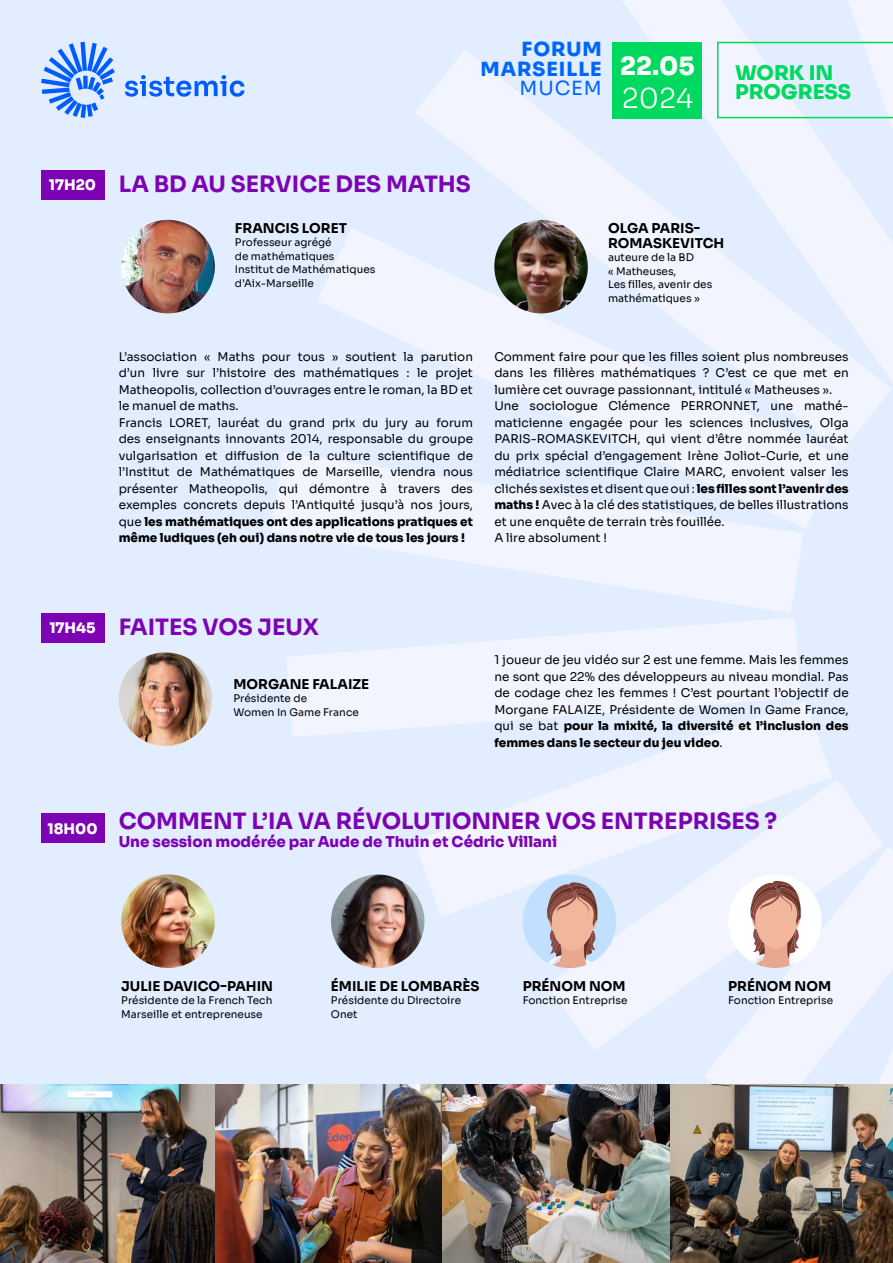
<style>
.page{position:relative;width:893px;height:1263px;background:#e2eeff}
.page>*{position:absolute;margin:0;border:0;box-sizing:border-box;transform-origin:0 0}
.t1{font:300 27.45px "Sora";color:#fff}
.t2{font:800 25.2px "Sora";color:#fff}
.t3{font:700 22.5px "Sora";color:#7c02b3}
.t4{font:800 20.25px "Sora";color:#00d95f}
.t5{font:800 19.5px "Sora";letter-spacing:.05em;color:#0065fc}
.t6{font:19.5px "Sora";letter-spacing:.05em;color:#0065fc}
.t7{font:800 15px "Sora";color:#7c02b3}
.t8{font:800 14.55px "Sora";color:#fff}
.t9{font:700 13.5px/15px "Sora";color:#000}
.t10{font:12px/16.5px "Sora";color:#000;text-align:justify}
.t11{font:10.5px/13.5px "Sora";color:#000}
.s1{font-weight:800}
</style>
<div class="page">
<svg style="left:704px;top:847px;width:189px;height:237px;fill:#f2f5ff"></svg>
<svg style="left:548px;top:780px;width:336px;height:270px;fill:#f2f5ff"></svg>
<svg style="left:414px;top:702px;width:418px;height:215px;fill:#f2f5ff"></svg>
<svg style="left:287px;top:618px;width:514px;height:119px;fill:#f2f5ff"></svg>
<svg style="left:271px;top:452px;width:532px;height:161px;fill:#f2f5ff"></svg>
<svg style="left:317px;top:228px;width:522px;height:301px;fill:#ecf2ff"></svg>
<svg style="left:415px;top:50px;width:476px;height:402px;fill:#f2f5ff"></svg>
<svg style="left:621px;top:0;width:272px;height:383px;fill:#f2f5ff"></svg>
<svg style="left:125px;top:75px;width:120px;height:22px"></svg>
<svg style="left:41px;top:42px;width:74px;height:76px"></svg>
<div style="left:41px;top:170px;width:64px;height:29px;background:#7c02b3"></div>
<div style="left:41px;top:814px;width:64px;height:29px;background:#7c02b3"></div>
<div style="left:41px;top:613px;width:64px;height:29px;background:#7c02b3"></div>
<img style="left:119px;top:652px;width:93px;height:94px;border-radius:47px">
<img style="left:121px;top:220px;width:94px;height:93px;border-radius:47px">
<img style="left:494px;top:220px;width:94px;height:93px;border-radius:47px">
<div style="left:523px;top:874px;width:93px;height:94px;background:#c1e0ff;border-radius:50%"></div>
<svg style="left:523px;top:882px;width:75px;height:86px"></svg>
<div style="left:728px;top:874px;width:94px;height:94px;background:#fff;border-radius:50%"></div>
<svg style="left:728px;top:880px;width:75px;height:88px"></svg>
<img style="left:331px;top:874px;width:93px;height:94px;border-radius:47px">
<img style="left:121px;top:874px;width:94px;height:94px;border-radius:47px">
<img style="left:0;top:1084px;width:893px;height:179px">
<div style="left:613px;top:42px;width:89px;height:76px;background:#00d95f"></div>
<svg style="left:717px;top:0;width:176px;height:130px"></svg>
<p class="t5" style="left:522px;top:33px;width:82px">FORUM</p>
<p class="t5" style="left:481px;top:52px;width:123px">MARSEILLE</p>
<p class="t6" style="left:519px;top:72px;width:84px">MUCEM</p>
<p class="t2" style="left:620px;top:44px;width:76px">22.05</p>
<p class="t1" style="left:622px;top:76px;width:73px">2024</p>
<p class="t4" style="left:735px;top:55px;width:100px">WORK IN</p>
<p class="t4" style="left:735px;top:75px;width:118px">PROGRESS</p>
<p class="t8" style="left:49px;top:173px;width:49px">17H20</p>
<p class="t3" style="left:119px;top:165px;width:354px">LA BD AU SERVICE DES MATHS</p>
<p class="t9" style="left:235px;top:219px;width:114px">FRANCIS LORET</p>
<p class="t11" style="left:235px;top:235px;width:98px">Professeur agrégé</p>
<p class="t11" style="left:235px;top:248px;width:101px">de mathématiques</p>
<p class="t11" style="left:235px;top:262px;width:142px">Institut de Mathématiques d’Aix-Marseille</p>
<p class="t10" style="left:119px;top:347px;width:356px">L’association « Maths pour tous » soutient la parution d’un livre sur l’histoire des mathématiques : le projet Matheopolis, collection d’ouvrages entre le roman, la BD et le manuel de maths.</p>
<p class="t10" style="left:119px;top:413px;width:356px">Francis LORET, lauréat du grand prix du jury au forum des enseignants innovants 2014, responsable du groupe vulgarisation et diffusion de la culture scientifique de l’Institut de Mathématiques de Marseille, viendra nous présenter Matheopolis, qui démontre à travers des exemples concrets depuis l’Antiquité jusqu’à nos jours, que <span class="s1">les mathématiques ont des applications pratiques et même ludiques (eh oui) dans notre vie de tous les jours !</span></p>
<p class="t9" style="left:608px;top:219px;width:118px">OLGA PARIS-<br>ROMASKEVITCH</p>
<p class="t11" style="left:608px;top:250px;width:88px">auteure de la BD</p>
<p class="t11" style="left:608px;top:263px;width:70px">« Matheuses,</p>
<p class="t11" style="left:608px;top:277px;width:106px">Les filles, avenir des mathématiques »</p>
<p class="t10" style="left:494px;top:347px;width:356px">Comment faire pour que les filles soient plus nombreuses dans les filières mathématiques ? C’est ce que met en lumière cet ouvrage passionnant, intitulé « Matheuses ».</p>
<p class="t10" style="left:494px;top:396px;width:356px">Une sociologue Clémence PERRONNET, une mathé&shy;maticienne engagée pour les sciences inclusives, Olga PARIS-ROMASKEVITCH, qui vient d’être nommée lauréat du prix spécial d’engagement Irène Joliot-Curie, et une médiatrice scientifique Claire MARC, envoient valser les clichés sexistes et disent que oui : <span class="s1">les filles sont l’avenir des maths !</span> Avec à la clé des statistiques, de belles illustrations et une enquête de terrain très fouillée.</p>
<p class="t10" style="left:494px;top:528px;width:114px">A lire absolument !</p>
<p class="t8" style="left:49px;top:616px;width:48px">17H45</p>
<p class="t3" style="left:119px;top:608px;width:202px">FAITES VOS JEUX</p>
<p class="t9" style="left:234px;top:675px;width:137px">MORGANE FALAIZE</p>
<p class="t11" style="left:234px;top:691px;width:75px">Présidente de</p>
<p class="t11" style="left:234px;top:704px;width:127px">Women In Game France</p>
<p class="t10" style="left:494px;top:650px;width:356px">1 joueur de jeu vidéo sur 2 est une femme. Mais les femmes ne sont que 22% des développeurs au niveau mondial. Pas de codage chez les femmes ! C’est pourtant l’objectif de Morgane FALAIZE, Présidente de Women In Game France, qui se bat <span class="s1">pour la mixité, la diversité et l’inclusion des femmes dans le secteur du jeu video</span>.</p>
<p class="t8" style="left:47px;top:816px;width:52px">18H00</p>
<p class="t3" style="left:119px;top:802px;width:660px">COMMENT L’IA VA RÉVOLUTIONNER VOS ENTREPRISES ?</p>
<p class="t7" style="left:119px;top:829px;width:440px">Une session modérée par Aude de Thuin et Cédric Villani</p>
<p class="t9" style="left:121px;top:977px;width:153px">JULIE DAVICO-PAHIN</p>
<p class="t11" style="left:121px;top:993px;width:153px">Présidente de la French Tech</p>
<p class="t11" style="left:121px;top:1006px;width:143px">Marseille et entrepreneuse</p>
<p class="t9" style="left:331px;top:977px;width:150px">ÉMILIE DE LOMBARÈS</p>
<p class="t11" style="left:331px;top:993px;width:132px">Présidente du Directoire</p>
<p class="t11" style="left:331px;top:1006px;width:28px">Onet</p>
<p class="t9" style="left:523px;top:977px;width:104px">PRÉNOM NOM</p>
<p class="t11" style="left:523px;top:993px;width:106px">Fonction Entreprise</p>
<p class="t9" style="left:728px;top:977px;width:104px">PRÉNOM NOM</p>
<p class="t11" style="left:728px;top:993px;width:106px">Fonction Entreprise</p>
</div>
